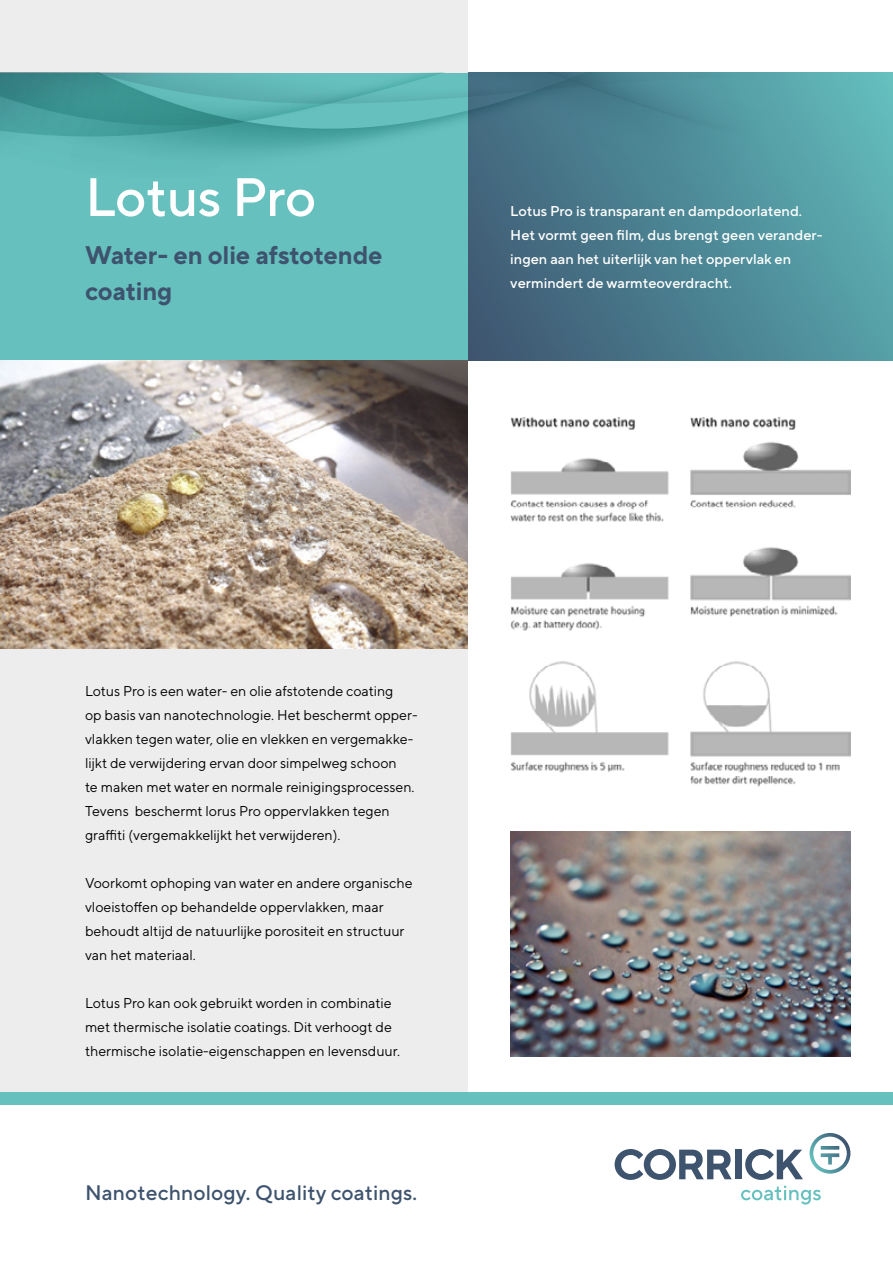
<style>
.page{position:relative;width:893px;height:1263px;background:#fff}
.page>*{position:absolute;margin:0;border:0;box-sizing:border-box;transform-origin:0 0}
.t1{font:500 54px "TT Norms Pro";letter-spacing:-.015em;color:#fff}
.t2{font:700 25.5px/36px "TT Norms Pro";letter-spacing:-.005em;color:#3e536e}
.t3{font:500 21px "TT Norms Pro";letter-spacing:.005em;color:#3e536e}
.t4{font:14.25px/24px "TT Norms Pro";color:#000}
.t5{font:500 14.25px/24px "TT Norms Pro";color:#fff}
</style>
<div class="page">
<div style="left:0;top:648px;width:468px;height:444px;background:#ededed"></div>
<div style="left:0;top:0;width:468px;height:72px;background:#ededed"></div>
<div style="left:0;top:1092px;width:893px;height:12px;background:#66c1be"></div>
<svg style="left:615px;top:1149px;width:117px;height:31px"></svg>
<div style="left:735px;top:1150px;width:7px;height:29px;background:#3e536e"></div>
<svg style="left:741px;top:1133px;width:109px;height:71px"></svg>
<img style="left:0;top:360px;width:468px;height:288px">
<svg style="left:0;top:125px;width:893px;height:235px;background:#58a3a8"></svg>
<svg style="left:0;top:72px;width:893px;height:53px;background:#529ea2"></svg>
<img style="left:510px;top:417px;width:340px;height:370px">
<img style="left:510px;top:831px;width:340px;height:225px">
<h1 class="t1" style="left:85px;top:162px;width:233px">Lotus Pro</h1>
<h2 class="t2" style="left:85px;top:236px;width:299px">Water- en olie afstotende coating</h2>
<p class="t5" style="left:510px;top:198px;width:314px">Lotus Pro is transparant en dampdoorlatend.<br>Het vormt geen film, dus brengt geen verander&shy;ingen aan het uiterlijk van het oppervlak en vermindert de warmteoverdracht.</p>
<p class="t4" style="left:85px;top:679px;width:334px">Lotus Pro is een water- en olie afstotende coating<br>op basis van nanotechnologie. Het beschermt opper&shy;vlakken tegen water, olie en vlekken en vergemakke&shy;lijkt de verwijdering ervan door simpelweg schoon<br>te maken met water en normale reinigingsprocessen.<br>Tevens beschermt lorus Pro oppervlakken tegen graffiti (vergemakkelijkt het verwijderen).</p>
<p class="t4" style="left:85px;top:871px;width:329px">Voorkomt ophoping van water en andere organische vloeistoffen op behandelde oppervlakken, maar behoudt altijd de natuurlijke porositeit en structuur van het materiaal.</p>
<p class="t4" style="left:85px;top:991px;width:317px">Lotus Pro kan ook gebruikt worden in combinatie met thermische isolatie coatings. Dit verhoogt de thermische isolatie-eigenschappen en levensduur.</p>
<h3 class="t3" style="left:85px;top:1179px;width:334px">Nanotechnology. Quality coatings.</h3>
</div>
